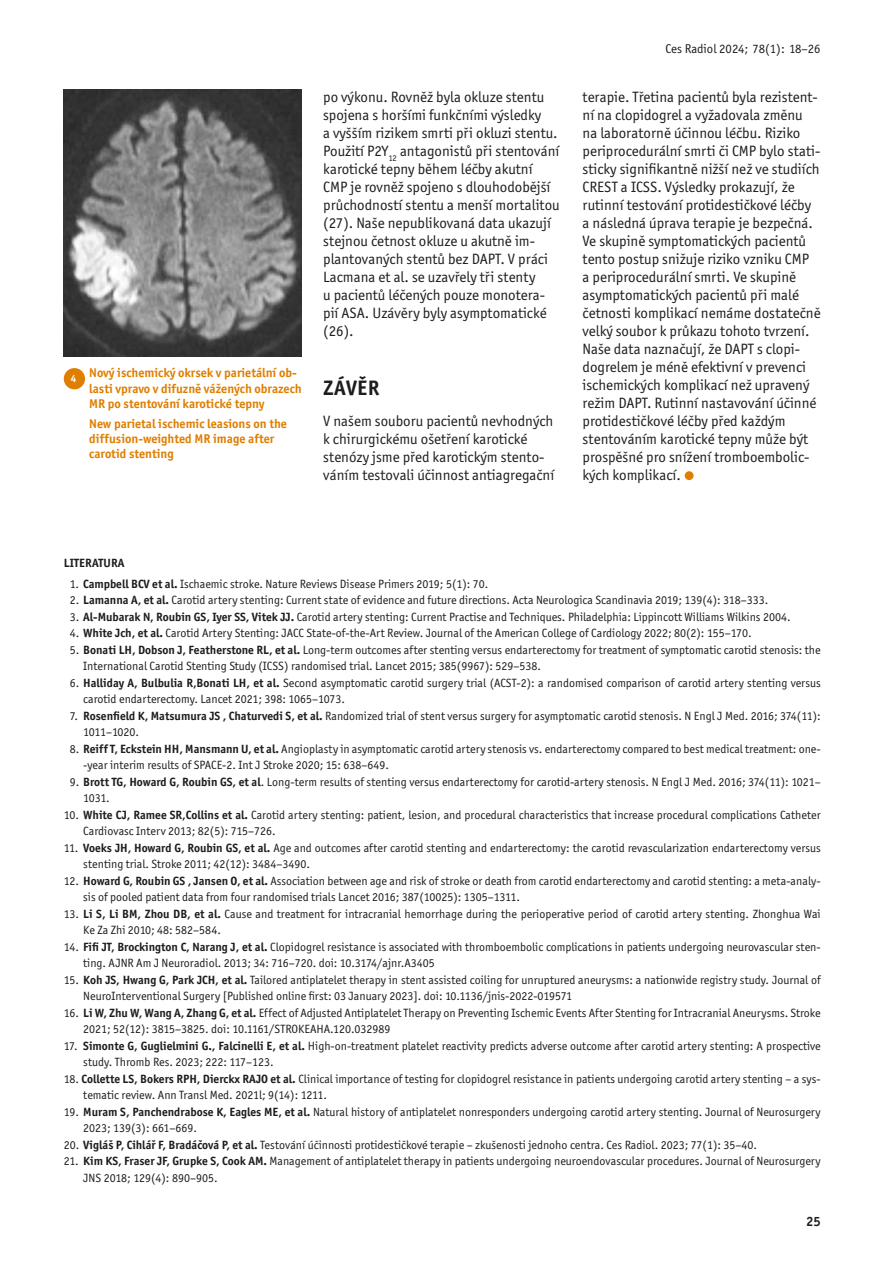
<style>
.page{position:relative;width:893px;height:1263px;background:#fff}
.page>*{position:absolute;margin:0;border:0;box-sizing:border-box;transform-origin:0 0}
.t1{font:700 21px "Officina Sans Itc TOT";letter-spacing:.015em;color:#1d1d1b}
.t2{font:15px/18px "Officina Sans Itc TOT";color:#1d1d1b}
.t3{font:700 13.5px "Officina Sans Itc TOT";color:#1d1d1b}
.t4{font:700 12.75px/15.3px "Officina Sans Itc TOT";color:#df7e00}
.t5{font:12.75px "Officina Sans Itc TOT";color:#1d1d1b}
.t6{font:12px/16.5px "Officina Sans Itc TOT";color:#1d1d1b}
.t7{font:700 12px "Officina Sans Itc TOT";letter-spacing:.015em;color:#1d1d1b}
.s1{font-weight:700}
</style>
<div class="page">
<div style="left:685px;top:471px;width:9px;height:9px;background:#df7e00;border-radius:50%"></div>
<img style="left:64px;top:89px;width:238px;height:267px">
<div style="left:64px;top:368px;width:21px;height:21px;background:#df7e00;border-radius:50%"></div>
<p class="t4" style="left:89px;top:365px;width:214px;text-indent:-19px"><sub>4</sub> Nový ischemický okrsek v parietální ob&shy;lasti vpravo v difuzně vážených obrazech<br>MR po stentování karotické tepny</p>
<p class="t4" style="left:89px;top:415px;width:199px">New parietal ischemic leasions on the diffusion-weighted MR image after carotid stenting</p>
<p class="t2" style="left:323px;top:88px;width:238px">po výkonu. Rovněž byla okluze stentu spojena s horšími funkčními výsledky<br>a vyšším rizikem smrti při okluzi stentu.<br>Použití P2Y<sub>12</sub> antagonistů při stentování karotické tepny během léčby akutní CMP je rovněž spojeno s dlouhodobější průchodností stentu a menší mortalitou (27). Naše nepublikovaná data ukazují stejnou četnost okluze u akutně im&shy;plantovaných stentů bez DAPT. V práci Lacmana et al. se uzavřely tři stenty<br>u pacientů léčených pouze monotera&shy;pií ASA. Uzávěry byly asymptomatické (26).</p>
<h1 class="t1" style="left:323px;top:375px;width:58px">ZÁVĚR</h1>
<p class="t2" style="left:323px;top:412px;width:233px">V našem souboru pacientů nevhodných k chirurgickému ošetření karotické stenózy jsme před karotickým stento&shy;váním testovali účinnost antiagregační</p>
<p class="t5" style="left:665px;top:41px;width:157px">Ces Radiol 2024; 78(1): 18–26</p>
<p class="t2" style="left:583px;top:88px;width:240px">terapie. Třetina pacientů byla rezistent&shy;ní na clopidogrel a vyžadovala změnu na laboratorně účinnou léčbu. Riziko periprocedurální smrti či CMP bylo stati&shy;sticky signifikantně nižší než ve studiích CREST a ICSS. Výsledky prokazují, že rutinní testování protidestičkové léčby a následná úprava terapie je bezpečná.<br>Ve skupině symptomatických pacientů tento postup snižuje riziko vzniku CMP<br>a periprocedurální smrti. Ve skupině asymptomatických pacientů při malé četnosti komplikací nemáme dostatečně velký soubor k průkazu tohoto tvrzení.<br>Naše data naznačují, že DAPT s clopi&shy;dogrelem je méně efektivní v prevenci ischemických komplikací než upravený režim DAPT. Rutinní nastavování účinné protidestičkové léčby před každým stentováním karotické tepny může být prospěšné pro snížení tromboembolic&shy;kých komplikací.</p>
<p class="t7" style="left:64px;top:555px;width:62px">LITERATURA</p>
<p class="t6" style="left:70px;top:575px;width:420px">1. <span class="s1">Campbell BCV et al.</span> Ischaemic stroke. Nature Reviews Disease Primers 2019; 5(1): 70.</p>
<p class="t6" style="left:70px;top:592px;width:700px">2. <span class="s1">Lamanna A, et al.</span> Carotid artery stenting: Current state of evidence and future directions. Acta Neurologica Scandinavia 2019; 139(4): 318–333.</p>
<p class="t6" style="left:70px;top:608px;width:722px">3. <span class="s1">Al-Mubarak N, Roubin GS, Iyer SS, Vitek JJ.</span> Carotid artery stenting: Current Practise and Techniques. Philadelphia: Lippincott Williams Wilkins 2004.</p>
<p class="t6" style="left:70px;top:625px;width:683px">4. <span class="s1">White Jch, et al.</span> Carotid Artery Stenting: JACC State-of-the-Art Review. Journal of the American College of Cardiology 2022; 80(2): 155–170.</p>
<p class="t6" style="left:83px;top:641px;width:739px;text-indent:-14px">5. <span class="s1">Bonati LH, Dobson J, Featherstone RL, et al.</span> Long-term outcomes after stenting versus endarterectomy for treatment of symptomatic carotid stenosis: the<br>International Carotid Stenting Study (ICSS) randomised trial. Lancet 2015; 385(9967): 529–538.</p>
<p class="t6" style="left:83px;top:674px;width:739px;text-indent:-14px">6. <span class="s1">Halliday A, Bulbulia R,Bonati LH, et al.</span> Second asymptomatic carotid surgery trial (ACST-2): a randomised comparison of carotid artery stenting versus carotid endarterectomy. Lancet 2021; 398: 1065–1073.</p>
<p class="t6" style="left:83px;top:707px;width:739px;text-indent:-14px">7. <span class="s1">Rosenfield K, Matsumura JS , Chaturvedi S, et al.</span> Randomized trial of stent versus surgery for asymptomatic carotid stenosis. N Engl J Med. 2016; 374(11):<br>1011–1020.</p>
<p class="t6" style="left:83px;top:740px;width:739px;text-indent:-14px">8. <span class="s1">Reiff T, Eckstein HH, Mansmann U, et al.</span> Angioplasty in asymptomatic carotid artery stenosis vs. endarterectomy compared to best medical treatment: one--year interim results of SPACE-2. Int J Stroke 2020; 15: 638–649.</p>
<p class="t6" style="left:83px;top:773px;width:739px;text-indent:-14px">9. <span class="s1">Brott TG, Howard G, Roubin GS, et al</span>. Long-term results of stenting versus endarterectomy for carotid-artery stenosis. N Engl J Med. 2016; 374(11): 1021–<br>1031.</p>
<p class="t6" style="left:83px;top:806px;width:739px;text-indent:-20px">10. <span class="s1">White CJ, Ramee SR,Collins et al.</span> Carotid artery stenting: patient, lesion, and procedural characteristics that increase procedural complications Catheter<br>Cardiovasc Interv 2013; 82(5): 715–726.</p>
<p class="t6" style="left:83px;top:839px;width:739px;text-indent:-20px">11. <span class="s1">Voeks JH, Howard G, Roubin GS, et al.</span> Age and outcomes after carotid stenting and endarterectomy: the carotid revascularization endarterectomy versus stenting trial. Stroke 2011; 42(12): 3484–3490.</p>
<p class="t6" style="left:83px;top:872px;width:739px;text-indent:-20px">12. <span class="s1">Howard G, Roubin GS , Jansen O, et al.</span> Association between age and risk of stroke or death from carotid endarterectomy and carotid stenting: a meta-analy&shy;sis of pooled patient data from four randomised trials Lancet 2016; 387(10025): 1305–1311.</p>
<p class="t6" style="left:83px;top:905px;width:739px;text-indent:-20px">13. <span class="s1">Li S, Li BM, Zhou DB, et al.</span> Cause and treatment for intracranial hemorrhage during the perioperative period of carotid artery stenting. Zhonghua Wai<br>Ke Za Zhi 2010; 48: 582–584.</p>
<p class="t6" style="left:83px;top:938px;width:739px;text-indent:-20px">14. <span class="s1">Fifi JT, Brockington C, Narang J, et al.</span> Clopidogrel resistance is associated with thromboembolic complications in patients undergoing neurovascular sten&shy;ting. AJNR Am J Neuroradiol. 2013; 34: 716–720. doi: 10.3174/ajnr.A3405</p>
<p class="t6" style="left:83px;top:971px;width:739px;text-indent:-20px">15. <span class="s1">Koh JS, Hwang G, Park JCH, et al.</span> Tailored antiplatelet therapy in stent assisted coiling for unruptured aneurysms: a nationwide registry study. Journal of<br>NeuroInterventional Surgery [Published online first: 03 January 2023]. doi: 10.1136/jnis-2022-019571</p>
<p class="t6" style="left:83px;top:1004px;width:739px;text-indent:-20px">16. <span class="s1">Li W, Zhu W, Wang A, Zhang G, et al.</span> Effect of Adjusted Antiplatelet Therapy on Preventing Ischemic Events After Stenting for Intracranial Aneurysms. Stroke<br>2021; 52(12): 3815–3825. doi: 10.1161/STROKEAHA.120.032989</p>
<p class="t6" style="left:83px;top:1037px;width:739px;text-indent:-20px">17. <span class="s1">Simonte G, Guglielmini G., Falcinelli E, et al.</span> High-on-treatment platelet reactivity predicts adverse outcome after carotid artery stenting: A prospective study. Thromb Res. 2023; 222: 117–123.</p>
<p class="t6" style="left:83px;top:1070px;width:739px;text-indent:-20px">18. <span class="s1">Collette LS, Bokers RPH, Dierckx RAJO et al.</span> Clinical importance of testing for clopidogrel resistance in patients undergoing carotid artery stenting – a sys&shy;tematic review. Ann Transl Med. 2021l; 9(14): 1211.</p>
<p class="t6" style="left:83px;top:1103px;width:739px;text-indent:-20px">19. <span class="s1">Muram S, Panchendrabose K, Eagles ME, et al.</span> Natural history of antiplatelet nonresponders undergoing carotid artery stenting. Journal of Neurosurgery<br>2023; 139(3): 661–669.</p>
<p class="t6" style="left:64px;top:1136px;width:695px">20. <span class="s1">Vigláš P, Cihlář F, Bradáčová P, et al.</span> Testování účinnosti protidestičkové terapie – zkušenosti jednoho centra. Ces Radiol. 2023; 77(1): 35–40.</p>
<p class="t6" style="left:83px;top:1153px;width:739px;text-indent:-20px">21. <span class="s1">Kim KS, Fraser JF, Grupke S, Cook AM.</span> Management of antiplatelet therapy in patients undergoing neuroendovascular procedures. Journal of Neurosurgery<br>JNS 2018; 129(4): 890–905.</p>
<p class="t3" style="left:806px;top:1213px;width:16px">25</p>
</div>
